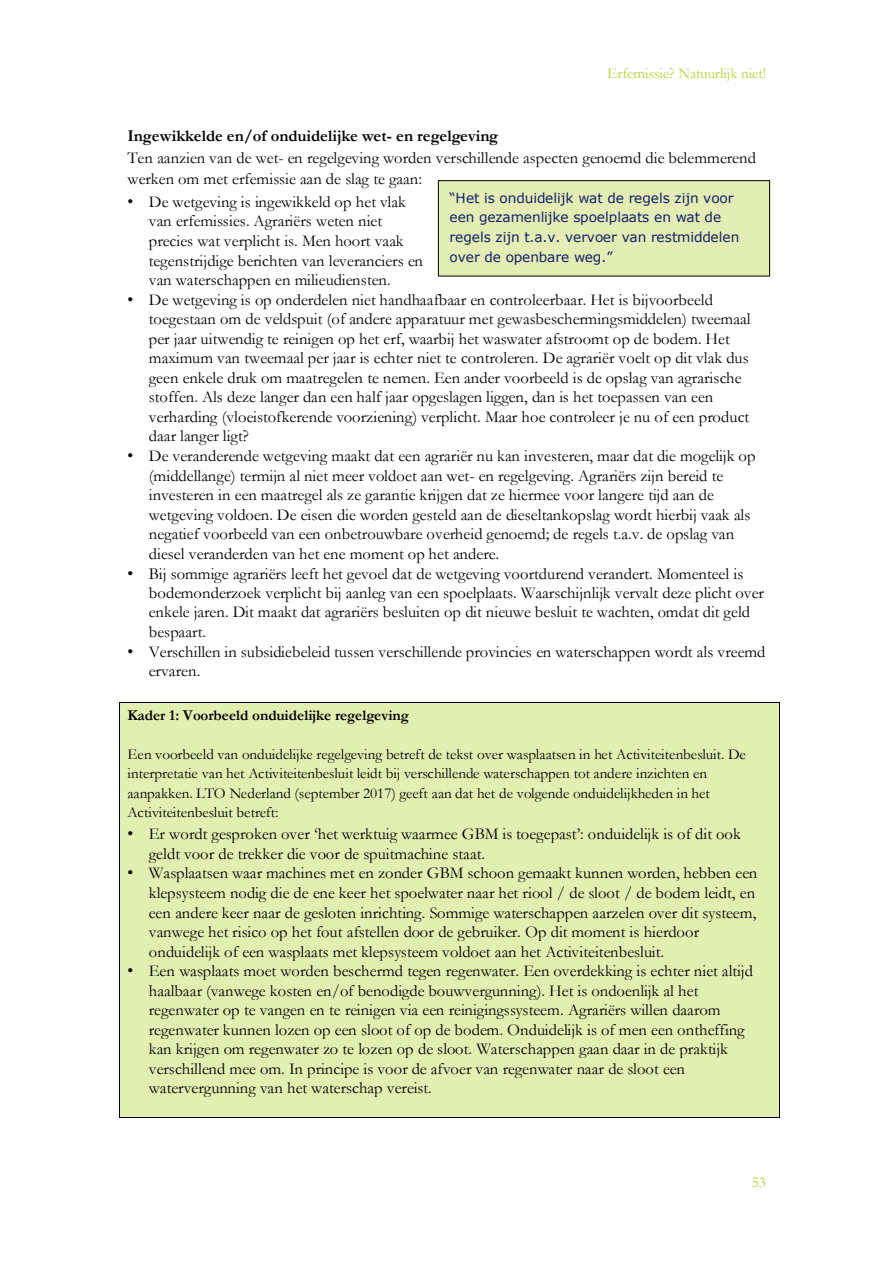
<style>
.page{position:relative;width:893px;height:1263px;background:#fff}
.page>*{position:absolute;margin:0;border:0;box-sizing:border-box;transform-origin:0 0}
.t1{font:16.5px/19.5px "Garamond";letter-spacing:-.005em;color:#000}
.t2{font:700 16.5px "Garamond";color:#000}
.t3{font:15.15px/19.4px "Garamond";color:#000}
.t4{font:700 15.15px "Garamond";color:#000}
.t5{font:15.15px "Garamond";letter-spacing:-.005em;color:#b5d334}
.t6{font:13.65px/19.5px "Verdana";letter-spacing:-.01em;color:#171f69}
.s1{font-family:"Arial"}
</style>
<div class="page">
<div style="left:120px;top:703px;width:659px;height:414px;background:#e2efb1"></div>
<hr style="left:120px;top:702px;width:659px;height:1px;background:#000">
<hr style="left:119px;top:703px;width:1px;height:414px;background:#000">
<hr style="left:120px;top:1117px;width:659px;height:1px;background:#000">
<hr style="left:779px;top:703px;width:1px;height:414px;background:#000">
<div style="left:438px;top:181px;width:331px;height:95px;background:#e2eeb3"></div>
<div style="left:438px;top:180px;width:332px;height:96px;border:1px solid #000"></div>
<p class="t5" style="left:607px;top:65px;width:160px">Erfemissie? Natuurlijk niet!</p>
<p class="t2" style="left:127px;top:127px;width:372px">Ingewikkelde en/of onduidelijke wet- en regelgeving</p>
<p class="t1" style="left:127px;top:147px;width:630px;line-height:21.3px">Ten aanzien van de wet- en regelgeving worden verschillende aspecten genoemd die belemmerend werken om met erfemissie aan de slag te gaan:</p>
<p class="t1" style="left:149px;top:192px;width:276px;text-indent:-21px"><span class="s1">•</span> De wetgeving is ingewikkeld op het vlak van erfemissies. Agrariërs weten niet precies wat verplicht is. Men hoort vaak tegenstrijdige berichten van leveranciers en van waterschappen en milieudiensten.</p>
<p class="t1" style="left:149px;top:290px;width:603px;text-indent:-21px"><span class="s1">•</span> De wetgeving is op onderdelen niet handhaafbaar en controleerbaar. Het is bijvoorbeeld toegestaan om de veldspuit (of andere apparatuur met gewasbeschermingsmiddelen) tweemaal per jaar uitwendig te reinigen op het erf, waarbij het waswater afstroomt op de bodem. Het maximum van tweemaal per jaar is echter niet te controleren. De agrariër voelt op dit vlak dus geen enkele druk om maatregelen te nemen. Een ander voorbeeld is de opslag van agrarische stoffen. Als deze langer dan een half jaar opgeslagen liggen, dan is het toepassen van een verharding (vloeistofkerende voorziening) verplicht. Maar hoe controleer je nu of een product daar langer ligt?</p>
<p class="t1" style="left:149px;top:446px;width:608px;text-indent:-21px"><span class="s1">•</span> De veranderende wetgeving maakt dat een agrariër nu kan investeren, maar dat die mogelijk op (middellange) termijn al niet meer voldoet aan wet- en regelgeving. Agrariërs zijn bereid te investeren in een maatregel als ze garantie krijgen dat ze hiermee voor langere tijd aan de wetgeving voldoen. De eisen die worden gesteld aan de dieseltankopslag wordt hierbij vaak als negatief voorbeeld van een onbetrouwbare overheid genoemd; de regels t.a.v. de opslag van diesel veranderden van het ene moment op het andere.</p>
<p class="t1" style="left:149px;top:564px;width:616px;text-indent:-21px"><span class="s1">•</span> Bij sommige agrariërs leeft het gevoel dat de wetgeving voortdurend verandert. Momenteel is bodemonderzoek verplicht bij aanleg van een spoelplaats. Waarschijnlijk vervalt deze plicht over enkele jaren. Dit maakt dat agrariërs besluiten op dit nieuwe besluit te wachten, omdat dit geld bespaart.</p>
<p class="t1" style="left:149px;top:642px;width:618px;text-indent:-21px"><span class="s1">•</span> Verschillen in subsidiebeleid tussen verschillende provincies en waterschappen wordt als vreemd ervaren.</p>
<p class="t4" style="left:127px;top:707px;width:283px">Kader 1: Voorbeeld onduidelijke regelgeving</p>
<p class="t3" style="left:127px;top:745px;width:619px">Een voorbeeld van onduidelijke regelgeving betreft de tekst over wasplaatsen in het Activiteitenbesluit. De interpretatie van het Activiteitenbesluit leidt bij verschillende waterschappen tot andere inzichten en aanpakken. LTO Nederland (september 2017) geeft aan dat het de volgende onduidelijkheden in het Activiteitenbesluit betreft:</p>
<p class="t1" style="left:149px;top:824px;width:593px;text-indent:-21px"><span class="s1">•</span> Er wordt gesproken over ‘het werktuig waarmee GBM is toegepast’: onduidelijk is of dit ook geldt voor de trekker die voor de spuitmachine staat.</p>
<p class="t1" style="left:149px;top:864px;width:610px;text-indent:-21px"><span class="s1">•</span> Wasplaatsen waar machines met en zonder GBM schoon gemaakt kunnen worden, hebben een klepsysteem nodig die de ene keer het spoelwater naar het riool / de sloot / de bodem leidt, en een andere keer naar de gesloten inrichting. Sommige waterschappen aarzelen over dit systeem, vanwege het risico op het fout afstellen door de gebruiker. Op dit moment is hierdoor onduidelijk of een wasplaats met klepsysteem voldoet aan het Activiteitenbesluit.</p>
<p class="t1" style="left:149px;top:962px;width:606px;text-indent:-21px"><span class="s1">•</span> Een wasplaats moet worden beschermd tegen regenwater. Een overdekking is echter niet altijd haalbaar (vanwege kosten en/of benodigde bouwvergunning). Het is ondoenlijk al het regenwater op te vangen en te reinigen via een reinigingssysteem. Agrariërs willen daarom regenwater kunnen lozen op een sloot of op de bodem. Onduidelijk is of men een ontheffing kan krijgen om regenwater zo te lozen op de sloot. Waterschappen gaan daar in de praktijk verschillend mee om. In principe is voor de afvoer van regenwater naar de sloot een watervergunning van het waterschap vereist.</p>
<p class="t6" style="left:449px;top:188px;width:291px">“Het is onduidelijk wat de regels zijn voor een gezamenlijke spoelplaats en wat de regels zijn t.a.v. vervoer van restmiddelen over de openbare weg.”</p>
<p class="t5" style="left:751px;top:1174px;width:16px">53</p>
</div>
